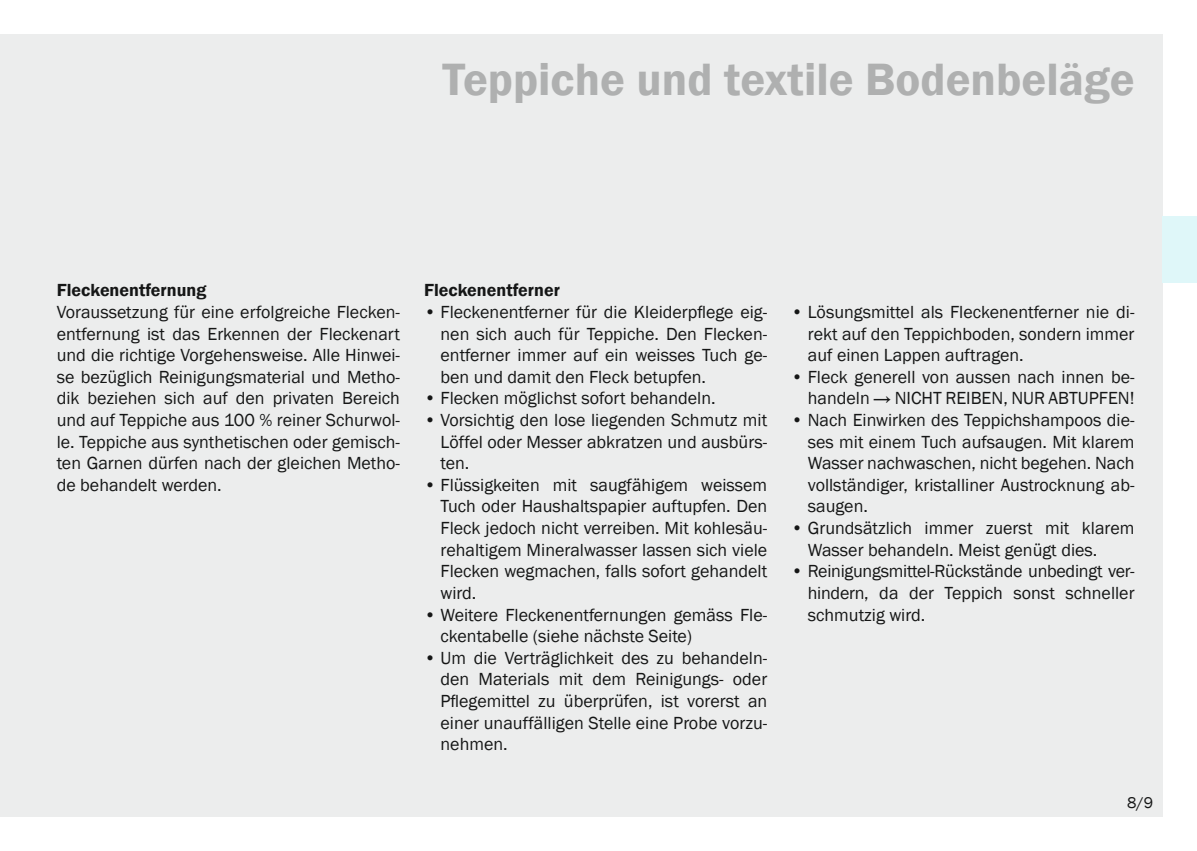
<style>
.page{position:relative;width:1197px;height:851px;background:#fff}
.page>*{position:absolute;margin:0;border:0;box-sizing:border-box;transform-origin:0 0}
.t1{font:600 46.6px "Franklin Gothic";color:#afb0b0}
.t2{font:18px/21.6px "Franklin Gothic";color:#151616;text-align:justify}
.t3{font:600 18px "Franklin Gothic";color:#151616}
.t4{font:16px "Franklin Gothic";color:#151616}
</style>
<div class="page">
<div style="left:0;top:34px;width:1162px;height:782px;background:#eceded"></div>
<div style="left:1162px;top:216px;width:34px;height:67px;background:#dff7f9"></div>
<h1 class="t1" style="left:442px;top:51px;width:693px">Teppiche und textile Bodenbeläge</h1>
<p class="t3" style="left:57px;top:279px;width:151px">Fleckenentfernung</p>
<p class="t2" style="left:57px;top:301px;width:345px">Voraussetzung für eine erfolgreiche Flecken&shy;entfernung ist das Erkennen der Fleckenart und die richtige Vorgehensweise. Alle Hinwei&shy;se bezüglich Reinigungsmaterial und Metho&shy;dik beziehen sich auf den privaten Bereich und auf Teppiche aus 100 % reiner Schurwol&shy;le. Teppiche aus synthetischen oder gemisch&shy;ten Garnen dürfen nach der gleichen Metho&shy;de behandelt werden.</p>
<p class="t3" style="left:424px;top:279px;width:137px">Fleckenentferner</p>
<p class="t2" style="left:440px;top:301px;width:328px;text-indent:-16px">• Fleckenentferner für die Kleiderpflege eig&shy;nen sich auch für Teppiche. Den Flecken&shy;entferner immer auf ein weisses Tuch ge&shy;ben und damit den Fleck betupfen.</p>
<p class="t2" style="left:424px;top:388px;width:293px">• Flecken möglichst sofort behandeln.</p>
<p class="t2" style="left:440px;top:409px;width:328px;text-indent:-16px">• Vorsichtig den lose liegenden Schmutz mit Löffel oder Messer abkratzen und ausbürs&shy;ten.</p>
<p class="t2" style="left:440px;top:474px;width:328px;text-indent:-16px">• Flüssigkeiten mit saugfähigem weissem Tuch oder Haushaltspapier auftupfen. Den Fleck jedoch nicht verreiben. Mit kohlesäu&shy;rehaltigem Mineralwasser lassen sich viele Flecken wegmachen, falls sofort gehandelt wird.</p>
<p class="t2" style="left:440px;top:604px;width:328px;text-indent:-16px">• Weitere Fleckenentfernungen gemäss Fle&shy;ckentabelle (siehe nächste Seite)</p>
<p class="t2" style="left:440px;top:647px;width:328px;text-indent:-16px">• Um die Verträglichkeit des zu behandeln&shy;den Materials mit dem Reinigungs- oder Pflegemittel zu überprüfen, ist vorerst an einer unauffälligen Stelle eine Probe vorzu&shy;nehmen.</p>
<p class="t2" style="left:807px;top:301px;width:328px;text-indent:-17px">• Lösungsmittel als Fleckenentferner nie di&shy;rekt auf den Teppichboden, sondern immer auf einen Lappen auftragen.</p>
<p class="t2" style="left:791px;top:366px;width:345px;text-align:right">• Fleck generell von aussen nach innen be&shy;handeln → NICHT REIBEN, NUR ABTUPFEN!</p>
<p class="t2" style="left:807px;top:409px;width:328px;text-indent:-17px">• Nach Einwirken des Teppichshampoos die&shy;ses mit einem Tuch aufsaugen. Mit klarem Wasser nachwaschen, nicht begehen. Nach vollständiger, kristalliner Austrocknung ab&shy;saugen.</p>
<p class="t2" style="left:807px;top:517px;width:328px;text-indent:-17px">• Grundsätzlich immer zuerst mit klarem<br>Wasser behandeln. Meist genügt dies.</p>
<p class="t2" style="left:807px;top:560px;width:328px;text-indent:-17px">• Reinigungsmittel-Rückstände unbedingt ver&shy;hindern, da der Teppich sonst schneller schmutzig wird.</p>
<p class="t4" style="left:1126px;top:792px;width:28px">8/9</p>
</div>
